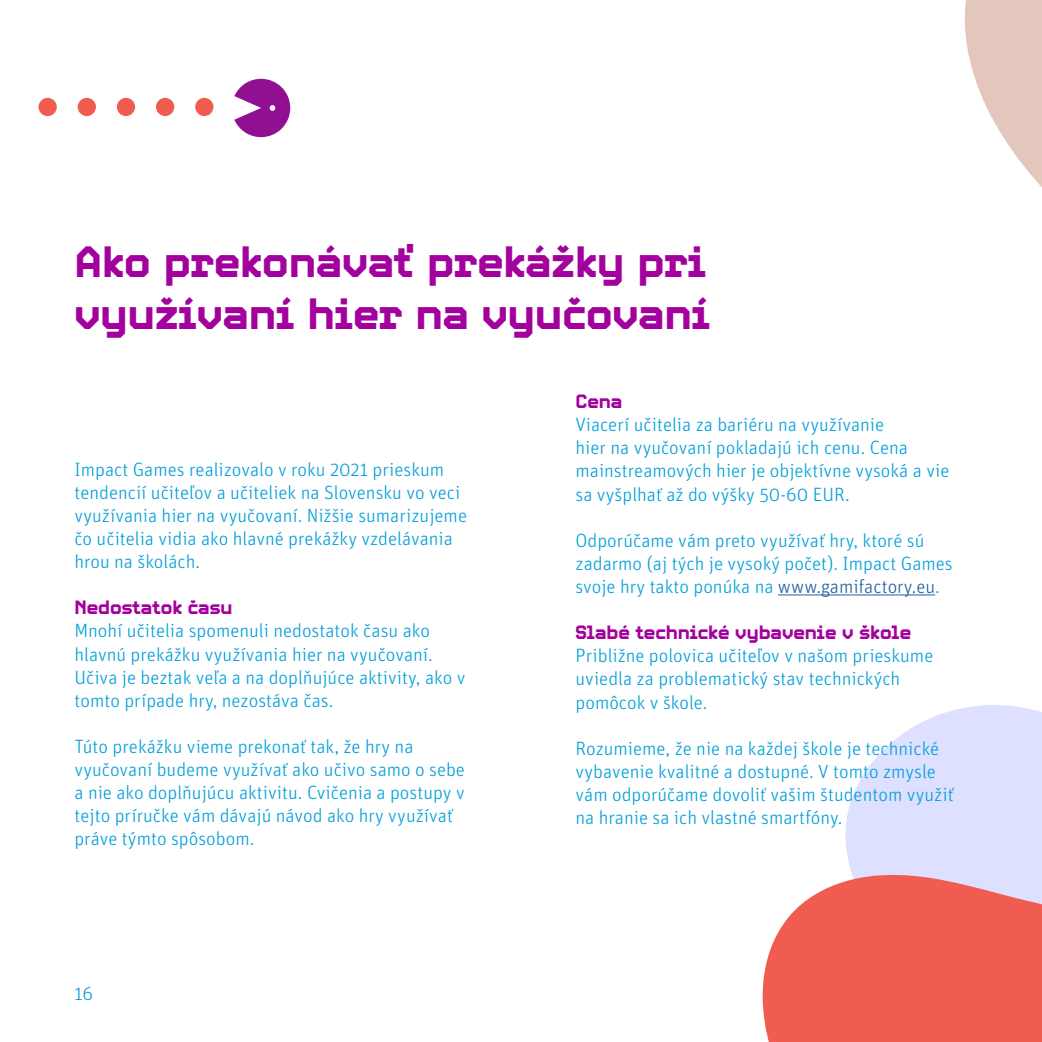
<style>
.page{position:relative;width:1042px;height:1042px;background:#fff}
.page>*{position:absolute;margin:0;border:0;box-sizing:border-box;transform-origin:0 0}
.t1{font:700 43.75px/52.5px "Video";color:#a3019d}
.t2{font:300 19.25px/23.1px "Unit Rounded Pro";color:#009ed8}
.t3{font:700 19.25px "Video";color:#a3019d}
.s1{color:#215e9e}
</style>
<div class="page">
<svg style="left:964px;top:0;width:77px;height:186px"></svg>
<svg style="left:845px;top:705px;width:196px;height:166px;background:#e2e4ff"></svg>
<hr style="left:777px;top:594px;width:157px;height:1px;background:#215e9e">
<svg style="left:762px;top:871px;width:279px;height:170px;background:#f06f65"></svg>
<svg style="left:234px;top:79px;width:56px;height:58px"></svg>
<div style="left:156px;top:98px;width:18px;height:18px;background:#f05c4f;border-radius:50%"></div>
<div style="left:39px;top:98px;width:18px;height:18px;background:#f05c4f;border-radius:50%"></div>
<div style="left:117px;top:98px;width:18px;height:18px;background:#f05c4f;border-radius:50%"></div>
<div style="left:78px;top:98px;width:18px;height:18px;background:#f05c4f;border-radius:50%"></div>
<div style="left:195px;top:98px;width:18px;height:18px;background:#f05c4f;border-radius:50%"></div>
<h1 class="t1" style="left:74px;top:235px;width:637px">Ako prekonávať prekážky pri využívaní hier na vyučovaní</h1>
<p class="t2" style="left:74px;top:457px;width:394px">Impact Games realizovalo v roku 2021 prieskum tendencií učiteľov a učiteliek na Slovensku vo veci využívania hier na vyučovaní. Nižšie sumarizujeme čo učitelia vidia ako hlavné prekážky vzdelávania hrou na školách.</p>
<p class="t3" style="left:74px;top:595px;width:159px">Nedostatok času</p>
<p class="t2" style="left:74px;top:618px;width:392px">Mnohí učitelia spomenuli nedostatok času ako hlavnú prekážku využívania hier na vyučovaní.<br>Učiva je beztak veľa a na doplňujúce aktivity, ako v tomto prípade hry, nezostáva čas.</p>
<p class="t2" style="left:74px;top:734px;width:392px">Túto prekážku vieme prekonať tak, že hry na vyučovaní budeme využívať ako učivo samo o sebe a nie ako doplňujúcu aktivitu. Cvičenia a postupy v tejto príručke vám dávajú návod ako hry využívať práve týmto spôsobom.</p>
<p class="t2" style="left:74px;top:980px;width:20px">16</p>
<p class="t3" style="left:575px;top:389px;width:48px">Cena</p>
<p class="t2" style="left:575px;top:412px;width:375px">Viacerí učitelia za bariéru na využívanie<br>hier na vyučovaní pokladajú ich cenu. Cena mainstreamových hier je objektívne vysoká a vie sa vyšplhať až do výšky 50-60 EUR.</p>
<p class="t2" style="left:575px;top:528px;width:379px">Odporúčame vám preto využívať hry, ktoré sú zadarmo (aj tých je vysoký počet). Impact Games svoje hry takto ponúka na <span class="s1">www.gamifactory.eu</span>.</p>
<p class="t3" style="left:575px;top:620px;width:337px">Slabé technické vybavenie v škole</p>
<p class="t2" style="left:575px;top:643px;width:359px">Približne polovica učiteľov v našom prieskume uviedla za problematický stav technických pomôcok v škole.</p>
<p class="t2" style="left:575px;top:736px;width:379px">Rozumieme, že nie na každej škole je technické vybavenie kvalitné a dostupné. V tomto zmysle vám odporúčame dovoliť vašim študentom využiť na hranie sa ich vlastné smartfóny.</p>
</div>
